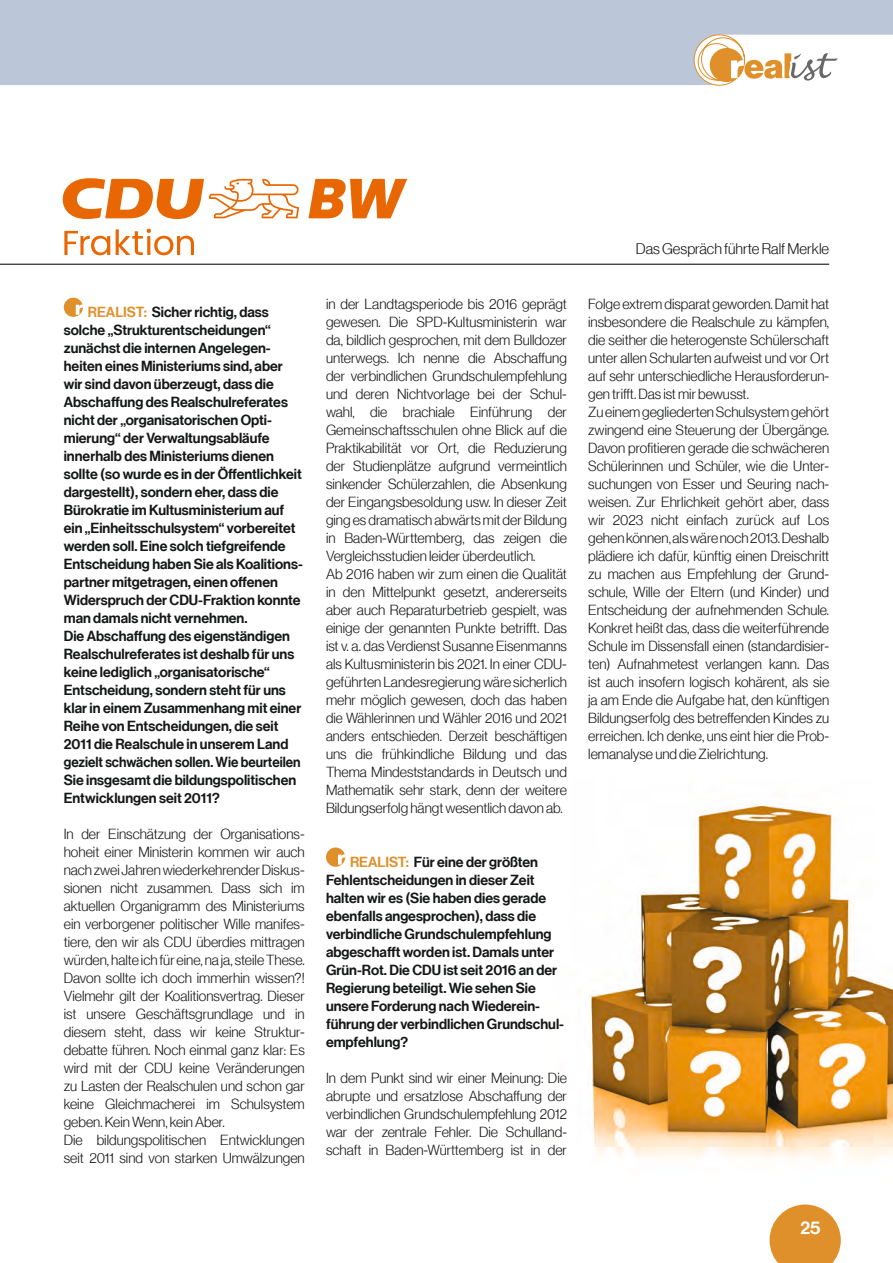
<style>
.page{position:relative;width:893px;height:1263px;background:#fff}
.page>*{position:absolute;margin:0;border:0;box-sizing:border-box;transform-origin:0 0}
.t1{font:18px "N Haas Grotesk DS Pro 65 Md";color:#fff}
.t2{font:15px "N Haas Grotesk DS Pro 45 Lt";color:#151616}
.t3{font:14.25px/18px "N Haas Grotesk DS Pro 45 Lt";color:#151616}
.t4{font:14.25px/18px "N Haas Grotesk DS Pro 65 Md";color:#151616}
.s1{color:#df902a}
</style>
<div class="page">
<div style="left:0;top:0;width:893px;height:85px;background:#bbc6d9"></div>
<svg style="left:694px;top:35px;width:143px;height:50px"></svg>
<img style="left:591px;top:803px;width:302px;height:358px">
<svg style="left:770px;top:1204px;width:71px;height:59px"></svg>
<hr style="left:0;top:264px;width:829px;height:1px;background:#151616">
<div style="left:64px;top:298px;width:19px;height:19px;background:#df902a;border-radius:50%"></div>
<svg style="left:76px;top:304px;width:7px;height:11px"></svg>
<div style="left:326px;top:847px;width:19px;height:20px;background:#df902a;border-radius:50%"></div>
<svg style="left:338px;top:854px;width:7px;height:10px"></svg>
<svg style="left:62px;top:178px;width:237px;height:41px"></svg>
<svg style="left:64px;top:231px;width:46px;height:24px"></svg>
<svg style="left:116px;top:229px;width:78px;height:26px"></svg>
<svg style="left:308px;top:179px;width:99px;height:39px"></svg>
<p class="t4" style="left:64px;top:303px;width:240px;text-indent:24px"><span class="s1">REALIST:</span> Sicher richtig, dass solche „Strukturentscheidungen“ zunächst die internen Angelegen&shy;heiten eines Ministeriums sind, aber wir sind davon überzeugt, dass die -Abschaffung des Realschulreferates nicht der „organisatorischen Opti&shy;mierung“ der Verwaltungsabläufe innerhalb des Ministeriums dienen sollte (so wurde es in der Öffentlichkeit dargestellt), sondern eher, dass die Bürokratie im Kultusministerium auf ein „Einheitsschulsystem“ vorbereitet werden soll. Eine solch tiefgreifende Entscheidung haben Sie als Koalitions&shy;partner mitgetragen, einen offenen Widerspruch der CDU-Fraktion konnte man damals nicht vernehmen.<br>Die Abschaffung des eigenständigen Realschulreferates ist deshalb für uns keine lediglich „organisatorische“ Entscheidung, sondern steht für uns klar in einem Zusammenhang mit einer Reihe von Entscheidungen, die seit 2011 die Realschule in unserem Land gezielt schwächen sollen. Wie beurteilen Sie insgesamt die bildungspolitischen Entwicklungen seit 2011?</p>
<p class="t3" style="left:64px;top:825px;width:242px">In der Einschätzung der Organisations&shy;hoheit einer Ministerin kommen wir auch nach zwei Jahren wiederkehrender Diskus&shy;sionen nicht zusammen. Dass sich im aktuellen Organigramm des Ministeriums ein verborgener politischer Wille manifes&shy;tiere, den wir als CDU überdies mittragen würden, halte ich für eine, na ja, steile These.<br>Davon sollte ich doch immerhin wissen?!<br>Vielmehr gilt der Koalitionsvertrag. Dieser ist unsere Geschäftsgrundlage und in diesem steht, dass wir keine Struktur&shy;debatte führen. Noch einmal ganz klar: Es wird mit der CDU keine Veränderungen zu Lasten der Realschulen und schon gar keine Gleichmacherei im Schulsystem geben. Kein Wenn, kein Aber.<br>Die bildungspolitischen Entwicklungen seit 2011 sind von starken Umwälzungen</p>
<p class="t3" style="left:326px;top:295px;width:242px">in der Landtagsperiode bis 2016 geprägt gewesen. Die SPD-Kultusministerin war da, bildlich gesprochen, mit dem Bulldozer unterwegs. Ich nenne die Abschaffung der verbindlichen Grundschulempfehlung und deren Nichtvorlage bei der Schul&shy;wahl, die brachiale Einführung der Gemeinschaftsschulen ohne Blick auf die Praktikabilität vor Ort, die Reduzierung der Studienplätze aufgrund vermeintlich sinkender Schülerzahlen, die Absenkung der Eingangsbesoldung usw. In dieser Zeit ging es dramatisch abwärts mit der Bildung in Baden-Württemberg, das zeigen die Vergleichsstudien leider überdeutlich.<br>Ab 2016 haben wir zum einen die Qualität in den Mittelpunkt gesetzt, andererseits aber auch Reparaturbetrieb gespielt, was einige der genannten Punkte betrifft. Das ist v. a. das Verdienst Susanne Eisenmanns als Kultusministerin bis 2021. In einer CDU&shy;geführten Landesregierung wäre sicherlich mehr möglich gewesen, doch das haben die Wählerinnen und Wähler 2016 und 2021 anders entschieden. Derzeit beschäftigen uns die frühkindliche Bildung und das Thema Mindeststandards in Deutsch und Mathematik sehr stark, denn der weitere Bildungserfolg hängt wesentlich davon ab.</p>
<p class="t4" style="left:326px;top:853px;width:240px;text-indent:24px"><span class="s1">REALIST:</span> Für eine der größten Fehlentscheidungen in dieser Zeit halten wir es (Sie haben dies gerade ebenfalls angesprochen), dass die verbindliche Grundschulempfehlung abgeschafft worden ist. Damals unter Grün-Rot. Die CDU ist seit 2016 an der Regierung beteiligt. Wie sehen Sie unsere Forderung nach Wiederein&shy;führung der verbindlichen Grundschul&shy;empfehlung?</p>
<p class="t3" style="left:326px;top:1069px;width:242px;text-align:justify">In dem Punkt sind wir einer Meinung: Die abrupte und ersatzlose Abschaffung der verbindlichen Grundschulempfehlung 2012 war der zentrale Fehler. Die Schulland&shy;schaft in Baden-Württemberg ist in der</p>
<p class="t2" style="left:636px;top:240px;width:195px">Das Gespräch führte Ralf Merkle</p>
<p class="t3" style="left:588px;top:295px;width:242px">Folge extrem disparat geworden. Damit hat insbesondere die Realschule zu kämpfen, die seither die heterogenste Schülerschaft unter allen Schularten aufweist und vor Ort auf sehr unterschiedliche Herausforderun&shy;gen trifft. Das ist mir bewusst.<br>Zu einem gegliederten Schulsystem gehört zwingend eine Steuerung der Übergänge.<br>Davon profitieren gerade die schwächeren Schülerinnen und Schüler, wie die Unter&shy;suchungen von Esser und Seuring nach&shy;weisen. Zur Ehrlichkeit gehört aber, dass wir 2023 nicht einfach zurück auf Los gehen können, als wäre noch 2013. Deshalb plädiere ich dafür, künftig einen Dreischritt zu machen aus Empfehlung der Grund&shy;schule, Wille der Eltern (und Kinder) und Entscheidung der aufnehmenden Schule.<br>Konkret heißt das, dass die weiterführende Schule im Dissensfall einen (standardisier&shy;ten) Aufnahmetest verlangen kann. Das ist auch insofern logisch kohärent, als sie ja am Ende die Aufgabe hat, den künftigen Bildungserfolg des betreffenden Kindes zu erreichen. Ich denke, uns eint hier die Prob&shy;lemanalyse und die Zielrichtung.</p>
<p class="t1" style="left:800px;top:1217px;width:22px">25</p>
</div>
